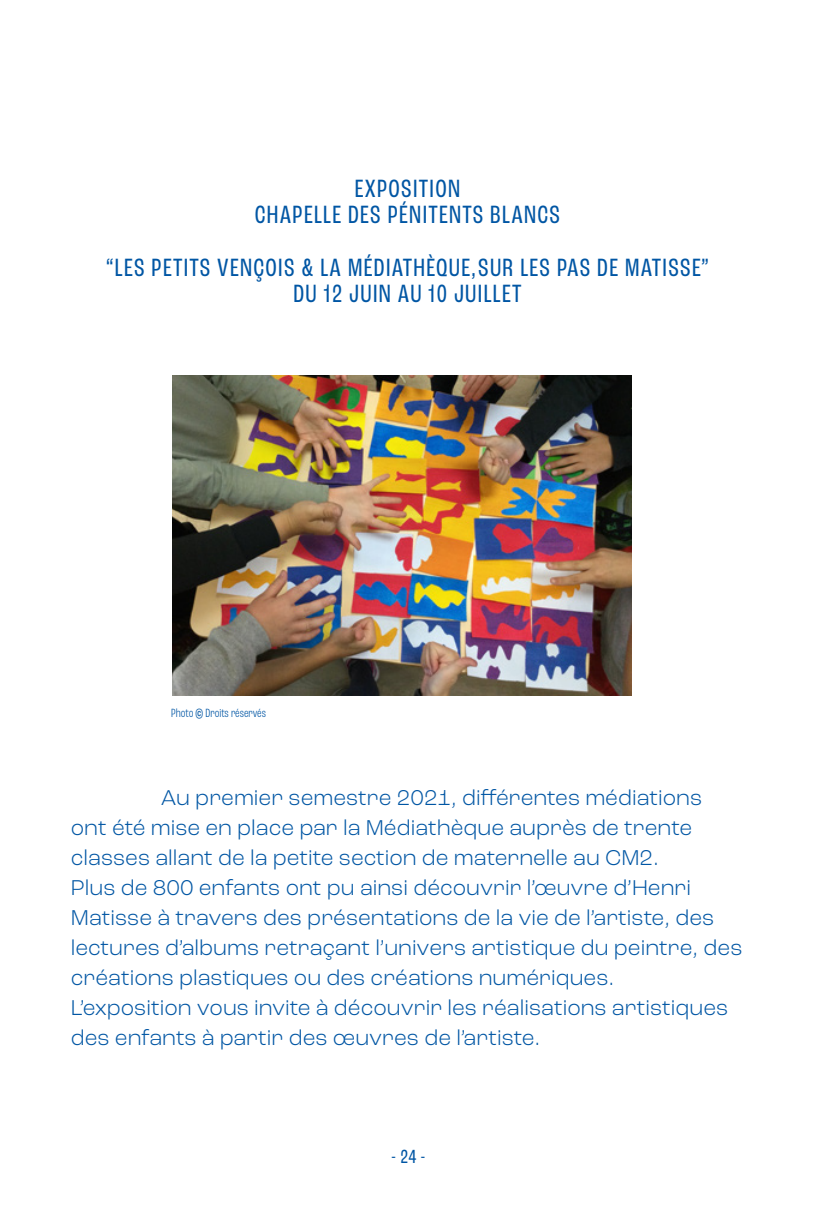
<style>
.page{position:relative;width:815px;height:1205px;background:#fff}
.page>*{position:absolute;margin:0;border:0;box-sizing:border-box;transform-origin:0 0}
.t1{font:condensed 26.25px/26.2px "Roc Grotesk";letter-spacing:.05em;color:#0056a4;text-align:center}
.t2{font:300 22.5px/30px "Roc Grotesk";color:#0056a4}
.t3{font:condensed 20px "Roc Grotesk";color:#0056a4}
.t4{font:300 condensed 12.5px "Roc Grotesk";color:#0056a4}
</style>
<div class="page">
<img style="left:172px;top:375px;width:460px;height:320px">
<p class="t1" style="left:255px;top:175px;width:307px">EXPOSITION<br>CHAPELLE DES PÉNITENTS BLANCS</p>
<p class="t1" style="left:106px;top:254px;width:605px">“LES PETITS VENÇOIS &amp; LA MÉDIATHÈQUE,SUR LES PAS DE MATISSE”<br>DU 12 JUIN AU 10 JUILLET</p>
<p class="t4" style="left:171px;top:706px;width:96px">Photo © Droits réservés</p>
<p class="t2" style="left:71px;top:783px;width:673px;text-indent:90px">Au premier semestre 2021, différentes médiations ont été mise en place par la Médiathèque auprès de trente classes allant de la petite section de maternelle au CM2.<br>Plus de 800 enfants ont pu ainsi découvrir l’œuvre d’Henri Matisse à travers des présentations de la vie de l’artiste, des lectures d’albums retraçant l’univers artistique du peintre, des créations plastiques ou des créations numériques.<br>L’exposition vous invite à découvrir les réalisations artistiques des enfants à partir des œuvres de l’artiste.</p>
<p class="t3" style="left:392px;top:1145px;width:35px">- 24 -</p>
</div>
